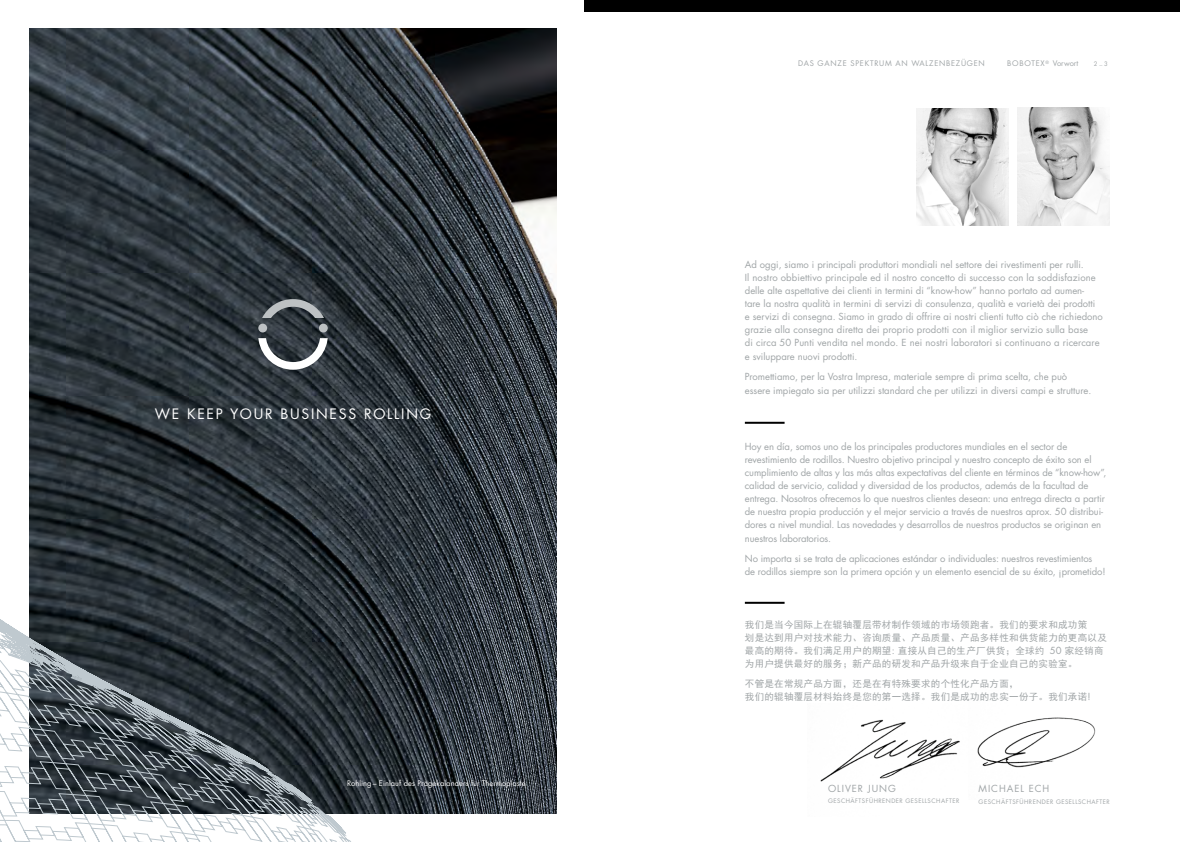
<style>
.page{position:relative;width:1180px;height:842px;background:#fff}
.page>*{position:absolute;margin:0;border:0;box-sizing:border-box;transform-origin:0 0}
.t1{font:14px "Futura LT Pro";letter-spacing:.125em;color:#fff}
.t2{font:9.5px/13px "Futura LT Pro";letter-spacing:-.01em;color:#a0a5a7}
.t3{font:9.5px/13px "Sim Hei";letter-spacing:.03em;color:#a0a5a7}
.t4{font:7.5px "Futura LT Pro";letter-spacing:.01em;color:#fff}
.t5{font:7.5px "Futura LT Pro";letter-spacing:.09em;color:#a0a5a7}
.t6{font:7.5px "Futura LT Pro";letter-spacing:.055em;color:#a0a5a7}
.t7{font:6px "Futura LT Pro";letter-spacing:.08em;color:#a0a5a7}
.s1{font-family:"Futura LT Pro"}
</style>
<div class="page">
<div style="left:584px;top:0;width:595px;height:11px;background:#000"></div>
<img style="left:820px;top:719px;width:140px;height:63px">
<img style="left:977px;top:717px;width:119px;height:51px">
<img style="left:916px;top:108px;width:92px;height:117px">
<img style="left:1017px;top:108px;width:91px;height:118px">
<hr style="left:744px;top:422px;width:40px;height:2px;background:#000">
<hr style="left:744px;top:602px;width:40px;height:2px;background:#000">
<img style="left:29px;top:28px;width:527px;height:786px">
<svg style="left:29px;top:440px;width:155px;height:152px;background:#272f35"></svg>
<svg style="left:0;top:592px;width:322px;height:130px;background:#444c52"></svg>
<svg style="left:0;top:722px;width:389px;height:120px"></svg>
<svg style="left:0;top:820px;width:153px;height:22px"></svg>
<div style="left:258px;top:324px;width:9px;height:8px;background:#bdc1c3;border-radius:50%"></div>
<div style="left:319px;top:324px;width:9px;height:8px;background:#bdc1c3;border-radius:50%"></div>
<svg style="left:258px;top:338px;width:70px;height:32px"></svg>
<svg style="left:262px;top:299px;width:62px;height:19px"></svg>
<h1 class="t1" style="left:155px;top:405px;width:278px">WE KEEP YOUR BUSINESS ROLLING</h1>
<p class="t4" style="left:347px;top:778px;width:180px">Rohling – Einlauf des Prägekalanders für Thermoplaste</p>
<p class="t5" style="left:798px;top:58px;width:33px">Das Ganze</p>
<p class="t5" style="left:850px;top:58px;width:16px">SPektrum</p>
<p class="t5" style="left:895px;top:58px;width:7px">an</p>
<p class="t5" style="left:911px;top:58px;width:15px">Walzenbez</p>
<p class="t5" style="left:960px;top:58px;width:13px">ügen</p>
<p class="t6" style="left:1007px;top:58px;width:73px">BOBOTEX<sup>®</sup> Vorwort</p>
<p class="t7" style="left:1093px;top:60px;width:16px">2 _ 3</p>
<p class="t2" style="left:744px;top:258px;width:359px">Ad oggi, siamo i principali produttori mondiali nel settore dei rivestimenti per rulli.<br>Il nostro obbiettivo principale ed il nostro concetto di successo con la soddisfazione delle alte aspettative dei clienti in termini di “know-how” hanno portato ad aumen-<br>tare la nostra qualità in termini di servizi di consulenza, qualità e varietà dei prodotti<br>e servizi di consegna. Siamo in grado di offrire ai nostri clienti tutto ciò che richiedono grazie alla consegna diretta dei proprio prodotti con il miglior servizio sulla base<br>di circa 50 Punti vendita nel mondo. E nei nostri laboratori si continuano a ricercare</p>
<p class="t2" style="left:744px;top:346px;width:324px;line-height:20px">e sviluppare nuovi prodotti.<br>Promettiamo, per la Vostra Impresa, materiale sempre di prima scelta, che può</p>
<p class="t2" style="left:744px;top:384px;width:348px">essere impiegato sia per utilizzi standard che per utilizzi in diversi campi e strutture.</p>
<p class="t2" style="left:744px;top:440px;width:363px">Hoy en día, somos uno de los principales productores mundiales en el sector de revestimiento de rodillos. Nuestro objetivo principal y nuestro concepto de éxito son el cumplimiento de altas y las más altas expectativas del cliente en términos de “know-how”, calidad de servicio, calidad y diversidad de los productos, además de la facultad de entrega. Nosotros ofrecemos lo que nuestros clientes desean: una entrega directa a partir de nuestra propia producción y el mejor servicio a través de nuestros aprox. 50 distribui&shy;dores a nivel mundial. Las novedades y desarrollos de nuestros productos se originan en</p>
<p class="t2" style="left:744px;top:528px;width:349px;line-height:20px">nuestros laboratorios.<br>No importa si se trata de aplicaciones estándar o individuales: nuestros revestimientos</p>
<p class="t2" style="left:744px;top:565px;width:362px">de rodillos siempre son la primera opción y un elemento esencial de su éxito, ¡prometido!</p>
<p class="t3" style="left:744px;top:618px;width:363px">我们是当今国际上在辊轴覆层带材制作领域的市场领跑者。我们的要求和成功策<br>划是达到用户对技术能力、咨询质量、产品质量、产品多样性和供货能力的更高以及最高的期待。我们满足用户的期望<span class="s1">:</span> 直接从自己的生产厂供货；全球约 <span class="s1">50</span> 家经销商为用户提供最好的服务；新产品的研发和产品升级来自于企业自己的实验室。</p>
<p class="t3" style="left:744px;top:677px;width:347px">不管是在常规产品方面，还是在有特殊要求的个性化产品方面，<br>我们的辊轴覆层材料始终是您的第一选择。我们是成功的忠实一份子。我们承诺<span class="s1">!</span></p>
<p class="t2" style="left:828px;top:782px;width:16px">Oliver</p>
<p class="t2" style="left:867px;top:782px;width:13px">Jung</p>
<p class="t7" style="left:828px;top:797px;width:11px">Gesch</p>
<p class="t7" style="left:850px;top:797px;width:9px">äftsf</p>
<p class="t7" style="left:869px;top:797px;width:10px">ührende</p>
<p class="t7" style="left:899px;top:797px;width:16px">R Gesellschafter</p>
<p class="t2" style="left:978px;top:782px;width:17px">Michael</p>
<p class="t2" style="left:1028px;top:782px;width:14px">Ech</p>
<p class="t7" style="left:978px;top:798px;width:11px">Gesch</p>
<p class="t7" style="left:1000px;top:798px;width:9px">äftsf</p>
<p class="t7" style="left:1019px;top:798px;width:10px">ührende</p>
<p class="t7" style="left:1049px;top:798px;width:16px">R Gesellschafter</p>
</div>
